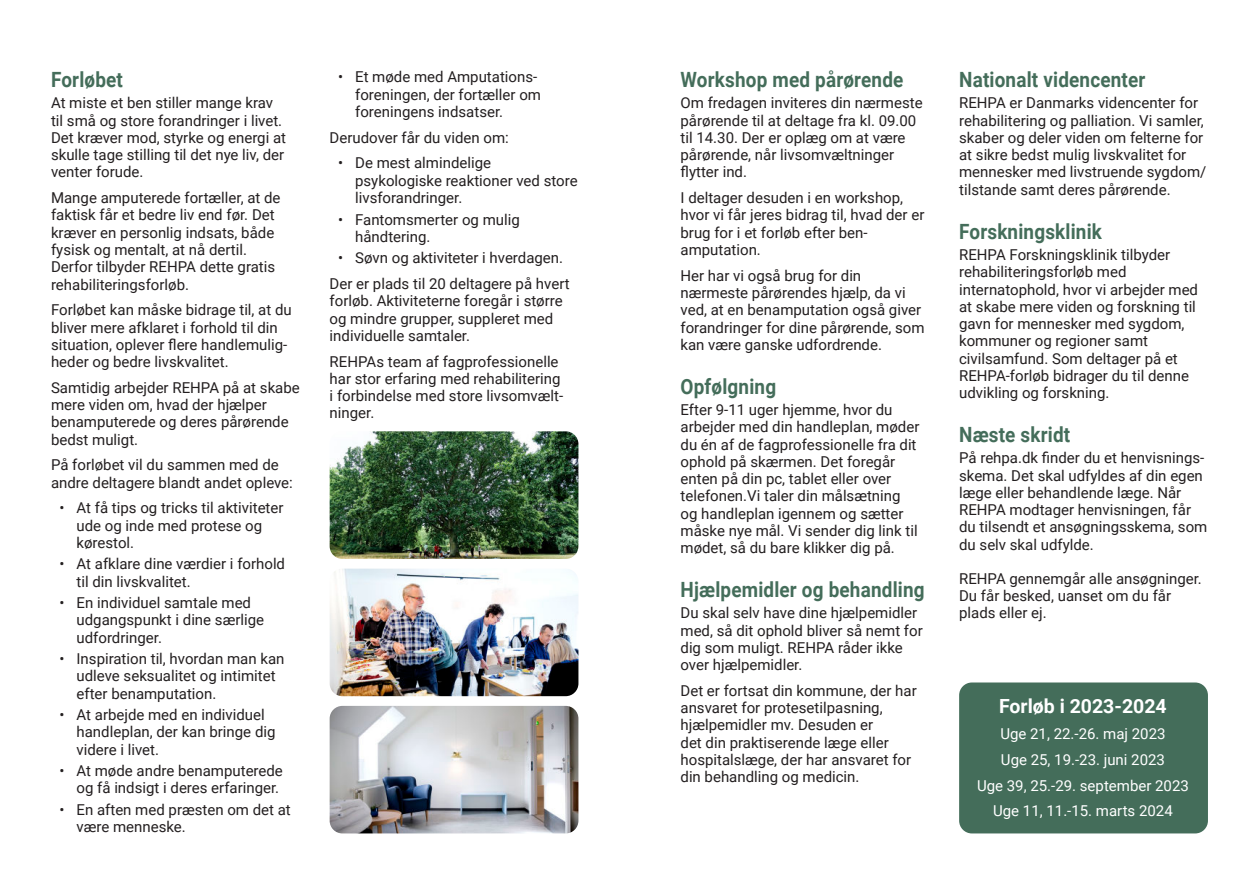
<style>
.page{position:relative;width:1259px;height:893px;background:#fff}
.page>*{position:absolute;margin:0;border:0;box-sizing:border-box;transform-origin:0 0}
.t1{font:700 21px "Roboto";letter-spacing:.01em;color:#446d5a;scale:.9 1}
.t2{font:700 19.5px "Roboto";color:#fff}
.t3{font:15px/17.2px "Roboto";color:#231f20}
.t4{font:15px/25.8px "Roboto";color:#fff;text-align:center}
</style>
<div class="page">
<img style="left:330px;top:706px;width:248px;height:127px">
<img style="left:330px;top:569px;width:248px;height:127px">
<div style="left:959px;top:682px;width:249px;height:151px;background:#446d5a;border-radius:13px"></div>
<img style="left:330px;top:431px;width:248px;height:128px">
<h1 class="t1" style="left:51px;top:71px;width:81px">Forløbet</h1>
<p class="t3" style="left:51px;top:96px;width:237px">At miste et ben stiller mange krav til små og store forandringer i livet.<br>Det kræver mod, styrke og energi at skulle tage stilling til det nye liv, der venter forude.</p>
<p class="t3" style="left:51px;top:190px;width:231px">Mange amputerede fortæller, at de faktisk får et bedre liv end før. Det kræver en personlig indsats, både fysisk og mentalt, at nå dertil.<br>Derfor tilbyder REHPA dette gratis rehabiliteringsforløb.</p>
<p class="t3" style="left:51px;top:302px;width:242px">Forløbet kan måske bidrage til, at du bliver mere afklaret i forhold til din situation, oplever flere handlemulig&shy;heder og bedre livskvalitet.</p>
<p class="t3" style="left:51px;top:380px;width:250px">Samtidig arbejder REHPA på at skabe mere viden om, hvad der hjælper benamputerede og deres pårørende bedst muligt.</p>
<p class="t3" style="left:51px;top:457px;width:243px">På forløbet vil du sammen med de andre deltagere blandt andet opleve:</p>
<p class="t3" style="left:77px;top:500px;width:208px;text-indent:-17px">• At få tips og tricks til aktiviteter ude og inde med protese og kørestol.</p>
<p class="t3" style="left:77px;top:556px;width:210px;text-indent:-17px">• At afklare dine værdier i forhold til din livskvalitet.</p>
<p class="t3" style="left:77px;top:595px;width:189px;text-indent:-17px">• En individuel samtale med udgangspunkt i dine særlige udfordringer.</p>
<p class="t3" style="left:77px;top:651px;width:209px;text-indent:-17px">• Inspiration til, hvordan man kan udleve seksualitet og intimitet efter benamputation.</p>
<p class="t3" style="left:77px;top:707px;width:200px;text-indent:-17px">• At arbejde med en individuel handleplan, der kan bringe dig videre i livet.</p>
<p class="t3" style="left:60px;top:763px;width:225px;text-align:right">• At møde andre benamputerede og få indsigt i deres erfaringer.</p>
<p class="t3" style="left:77px;top:802px;width:216px;text-indent:-17px">• En aften med præsten om det at være menneske.</p>
<p class="t3" style="left:355px;top:70px;width:187px;text-indent:-17px">• Et møde med Amputations&shy;foreningen, der fortæller om foreningens indsatser.</p>
<p class="t3" style="left:330px;top:130px;width:181px">Derudover får du viden om:</p>
<p class="t3" style="left:355px;top:156px;width:224px;text-indent:-17px">• De mest almindelige psykologiske reaktioner ved store livsforandringer.</p>
<p class="t3" style="left:355px;top:212px;width:166px;text-indent:-17px">• Fantomsmerter og mulig håndtering.</p>
<p class="t3" style="left:330px;top:246px;width:241px;line-height:25.8px;text-align:center">• Søvn og aktiviteter i hverdagen.<br>Der er plads til 20 deltagere på hvert</p>
<p class="t3" style="left:330px;top:293px;width:235px">forløb. Aktiviteterne foregår i større og mindre grupper, suppleret med individuelle samtaler.</p>
<p class="t3" style="left:330px;top:354px;width:235px">REHPAs team af fagprofessionelle har stor erfaring med rehabilitering i forbindelse med store livsomvælt&shy;ninger.</p>
<h1 class="t1" style="left:680px;top:71px;width:249px">Workshop med pårørende</h1>
<p class="t3" style="left:680px;top:96px;width:244px">Om fredagen inviteres din nærmeste pårørende til at deltage fra kl. 09.00 til 14.30. Der er oplæg om at være pårørende, når livsomvæltninger flytter ind.</p>
<p class="t3" style="left:680px;top:190px;width:245px">I deltager desuden i en workshop, hvor vi får jeres bidrag til, hvad der er brug for i et forløb efter ben&shy;amputation.</p>
<p class="t3" style="left:680px;top:268px;width:245px">Her har vi også brug for din nærmeste pårørendes hjælp, da vi ved, at en benamputation også giver forandringer for dine pårørende, som kan være ganske udfordrende.</p>
<h1 class="t1" style="left:680px;top:378px;width:108px">Opfølgning</h1>
<p class="t3" style="left:680px;top:402px;width:240px">Efter 9-11 uger hjemme, hvor du arbejder med din handleplan, møder du én af de fagprofessionelle fra dit ophold på skærmen. Det foregår enten på din pc, tablet eller over telefonen.Vi taler din målsætning og handleplan igennem og sætter måske nye mål. Vi sender dig link til mødet, så du bare klikker dig på.</p>
<h1 class="t1" style="left:680px;top:581px;width:273px">Hjælpemidler og behandling</h1>
<p class="t3" style="left:680px;top:605px;width:244px">Du skal selv have dine hjælpemidler med, så dit ophold bliver så nemt for dig som muligt. REHPA råder ikke over hjælpemidler.</p>
<p class="t3" style="left:680px;top:683px;width:238px">Det er fortsat din kommune, der har ansvaret for protesetilpasning, hjælpemidler mv. Desuden er<br>det din praktiserende læge eller hospitalslæge, der har ansvaret for din behandling og medicin.</p>
<h1 class="t1" style="left:959px;top:71px;width:209px">Nationalt videncenter</h1>
<p class="t3" style="left:959px;top:96px;width:249px">REHPA er Danmarks videncenter for rehabilitering og palliation. Vi samler, skaber og deler viden om felterne for at sikre bedst mulig livskvalitet for mennesker med livstruende sygdom/ tilstande samt deres pårørende.</p>
<h1 class="t1" style="left:959px;top:223px;width:160px">Forskningsklinik</h1>
<p class="t3" style="left:959px;top:247px;width:240px">REHPA Forskningsklinik tilbyder rehabiliteringsforløb med internatophold, hvor vi arbejder med at skabe mere viden og forskning til gavn for mennesker med sygdom, kommuner og regioner samt civilsamfund. Som deltager på et<br>REHPA-forløb bidrager du til denne udvikling og forskning.</p>
<h1 class="t1" style="left:959px;top:426px;width:125px">Næste skridt</h1>
<p class="t3" style="left:959px;top:449px;width:250px">På rehpa.dk finder du et henvisnings&shy;skema. Det skal udfyldes af din egen læge eller behandlende læge. Når REHPA modtager henvisningen, får du tilsendt et ansøgningsskema, som du selv skal udfylde.</p>
<p class="t3" style="left:959px;top:571px;width:244px">REHPA gennemgår alle ansøgninger.<br>Du får besked, uanset om du får plads eller ej.</p>
<h2 class="t2" style="left:999px;top:698px;width:169px">Forløb i 2023-2024</h2>
<p class="t4" style="left:977px;top:722px;width:213px">Uge 21, 22.-26. maj 2023<br>Uge 25, 19.-23. juni 2023<br>Uge 39, 25.-29. september 2023<br>Uge 11, 11.-15. marts 2024</p>
</div>
